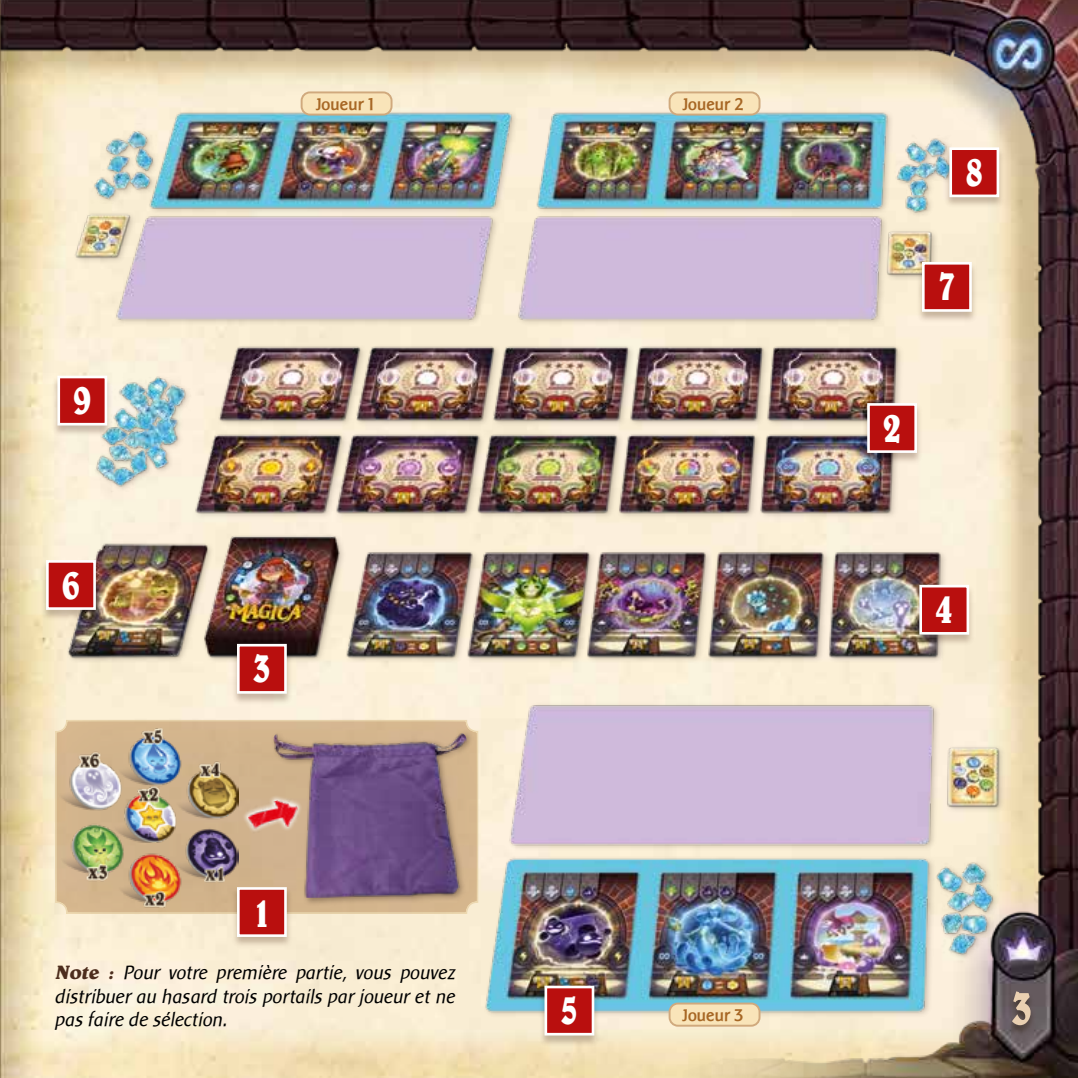
<style>
.page{position:relative;width:1078px;height:1078px;background:#fff}
.page>*{position:absolute;margin:0;border:0;box-sizing:border-box;transform-origin:0 0}
.t1{font:condensed 52.6px "Belwe";color:#ead0b1}
.t2{font:condensed 44.8px "Belwe";color:#fff}
.t3{font:italic 19.6px/23.4px "Baar Sophia";color:#000;text-align:justify}
.t4{font:700 17.6px "Baar Sophia";color:#a76725}
.s1{font-family:"Belwe";font-weight:700;color:#4d2d1d}
</style>
<div class="page">
<img style="left:0;top:0;width:1077px;height:1077px">
<div style="left:1005px;top:990px;width:31px;height:45px;background:#97815e;opacity:.75"></div>
<h2 class="t2" style="left:73px;top:372px;width:20px">9</h2>
<h2 class="t2" style="left:62px;top:556px;width:20px">6</h2>
<p class="t4" style="left:316px;top:95px;width:59px">Joueur 1</p>
<p class="t4" style="left:683px;top:95px;width:62px">Joueur 2</p>
<h2 class="t2" style="left:253px;top:640px;width:20px">3</h2>
<h2 class="t2" style="left:253px;top:885px;width:20px">1</h2>
<p class="t3" style="left:55px;top:960px;width:401px"><span class="s1">Note :</span> Pour votre première partie, vous pouvez distribuer au hasard trois portails par joueur et ne pas faire de sélection.</p>
<h2 class="t2" style="left:560px;top:982px;width:20px">5</h2>
<p class="t4" style="left:682px;top:1005px;width:63px">Joueur 3</p>
<h2 class="t2" style="left:964px;top:144px;width:20px">8</h2>
<h2 class="t2" style="left:937px;top:259px;width:20px">7</h2>
<h2 class="t2" style="left:882px;top:400px;width:20px">2</h2>
<h2 class="t2" style="left:934px;top:581px;width:20px">4</h2>
<h1 class="t1" style="left:1010px;top:975px;width:23px">3</h1>
</div>
